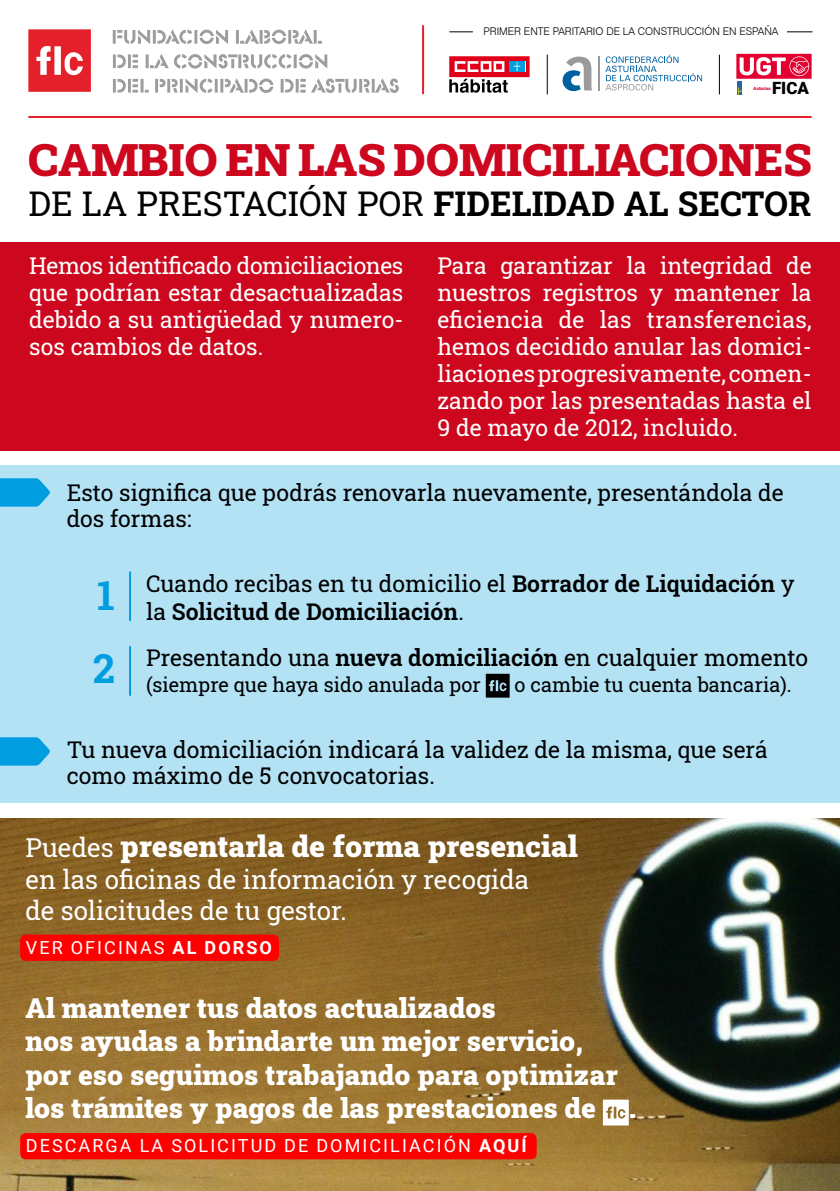
<style>
.page{position:relative;width:840px;height:1191px;background:#fff}
.page>*{position:absolute;margin:0;border:0;box-sizing:border-box;transform-origin:0 0}
.t1{font:900 45.4px "Roboto Slab";color:#cd071e}
.t2{font:700 40px/73.4px "Roboto Slab";color:#009ee0}
.t3{font:34px "Roboto Slab";color:#000}
.t4{font:900 30px "Roboto Slab";color:#fff}
.t5{font:900 28px/33.6px "Roboto Slab";color:#fff}
.t6{font:26px/31.2px "Roboto Slab";color:#fff}
.t7{font:23px/27px "Roboto Slab";color:#fff;text-align:justify}
.t8{font:23px/26px "Roboto Slab";color:#000}
.t9{font:600 23px/28px "Roboto Slab";color:#000}
.t10{font:20px "Roboto Slab";color:#000}
.t11{font:18px "Roboto";letter-spacing:.115em;color:#fff}
.t12{font:900 16.8px "Roboto";color:#000}
.t13{font:300 10.6px "Swiss 721 BT";color:#000}
.t14{font:900 4.6px "Roboto";color:#e30030}
.s1{font-weight:700}
.s2{font-weight:400}
.s3{font-weight:600}
.s4{font-weight:400;font-size:26px}
</style>
<div class="page">
<img style="left:0;top:819px;width:839px;height:372px">
<div style="left:0;top:465px;width:839px;height:338px;background:#b3e2f5"></div>
<div style="left:0;top:242px;width:839px;height:209px;background:#cd071e"></div>
<svg style="left:0;top:478px;width:50px;height:28px"></svg>
<svg style="left:0;top:737px;width:50px;height:28px"></svg>
<svg style="left:485px;top:674px;width:24px;height:23px"></svg>
<svg style="left:113px;top:29px;width:285px;height:64px"></svg>
<svg style="left:28px;top:29px;width:63px;height:63px;background:#e8474f"></svg>
<hr style="left:422px;top:25px;width:2px;height:69px;background:#e4212a">
<hr style="left:28px;top:116px;width:783px;height:2px;background:#e4212a">
<svg style="left:449px;top:31px;width:23px;height:1px"></svg>
<hr style="left:546px;top:55px;width:1px;height:39px;background:#000">
<hr style="left:718px;top:55px;width:1px;height:39px;background:#000">
<svg style="left:787px;top:31px;width:25px;height:1px"></svg>
<svg style="left:605px;top:55px;width:96px;height:35px"></svg>
<svg style="left:562px;top:56px;width:29px;height:35px"></svg>
<hr style="left:598px;top:56px;width:1px;height:35px;background:#9a9a9d">
<svg style="left:449px;top:56px;width:80px;height:37px"></svg>
<svg style="left:736px;top:54px;width:75px;height:25px"></svg>
<hr style="left:737px;top:81px;width:4px;height:14px;background:#2964a9">
<svg style="left:737px;top:87px;width:4px;height:8px"></svg>
<hr style="left:129px;top:572px;width:2px;height:48px;background:#009ee0">
<hr style="left:129px;top:647px;width:2px;height:48px;background:#009ee0">
<div style="left:20px;top:934px;width:259px;height:27px;background:#f00;border-radius:6px"></div>
<div style="left:20px;top:1133px;width:516px;height:26px;background:#f00;border-radius:6px"></div>
<svg style="left:602px;top:1099px;width:26px;height:26px"></svg>
<p class="t13" style="left:483px;top:25px;width:296px">PRIMER ENTE PARITARIO DE LA CONSTRUCCIÓN EN ESPAÑA</p>
<p class="t14" style="left:753px;top:85px;width:19px">Asturias</p>
<p class="t12" style="left:771px;top:76px;width:38px">FICA</p>
<h1 class="t1" style="left:28px;top:128px;width:784px">CAMBIO EN LAS DOMICILIACIONES</h1>
<h3 class="t3" style="left:28px;top:181px;width:784px">DE LA PRESTACIÓN POR <span class="s1">FIDELIDAD AL SECTOR</span></h3>
<p class="t7" style="left:29px;top:251px;width:375px">Hemos identificado domiciliaciones que podrían estar desactualizadas debido a su antigüedad y numero&shy;sos cambios de datos.</p>
<p class="t7" style="left:437px;top:251px;width:375px">Para garantizar la integridad de nuestros registros y mantener la eficiencia de las transferencias, hemos decidido anular las domici&shy;liaciones progresivamente, comen&shy;zando por las presentadas hasta el 9 de mayo de 2012, incluido.</p>
<p class="t8" style="left:67px;top:478px;width:718px">Esto significa que podrás renovarla nuevamente, presentándola de dos formas:</p>
<h2 class="t2" style="left:93px;top:558px;width:24px">1<br>2</h2>
<p class="t9" style="left:146px;top:568px;width:649px"><span class="s2">Cuando recibas en tu domicilio el</span> Borrador de Liquidación <span class="s2">y la</span> Solicitud de Domiciliación<span class="s2">.</span></p>
<p class="t8" style="left:146px;top:643px;width:663px">Presentando una <span class="s3">nueva domiciliación</span> en cualquier momento</p>
<p class="t10" style="left:146px;top:670px;width:336px">(siempre que haya sido anulada por</p>
<p class="t10" style="left:514px;top:670px;width:278px">o cambie tu cuenta bancaria).</p>
<p class="t8" style="left:67px;top:735px;width:702px">Tu nueva domiciliación indicará la validez de la misma, que será como máximo de 5 convocatorias.</p>
<h3 class="t4" style="left:26px;top:826px;width:553px"><span class="s4">Puedes</span> presentarla de forma presencial</h3>
<p class="t6" style="left:26px;top:863px;width:505px">en las oficinas de información y recogida de solicitudes de tu gestor.</p>
<p class="t11" style="left:26px;top:935px;width:247px">VER OFICINAS <span class="s1">AL DORSO</span></p>
<p class="t5" style="left:26px;top:989px;width:611px">Al mantener tus datos actualizados<br>nos ayudas a brindarte un mejor servicio,<br>por eso seguimos trabajando para optimizar los trámites y pagos de las prestaciones de .</p>
<p class="t11" style="left:26px;top:1133px;width:502px">DESCARGA LA SOLICITUD DE DOMICILIACIÓN <span class="s1">AQUÍ</span></p>
</div>
